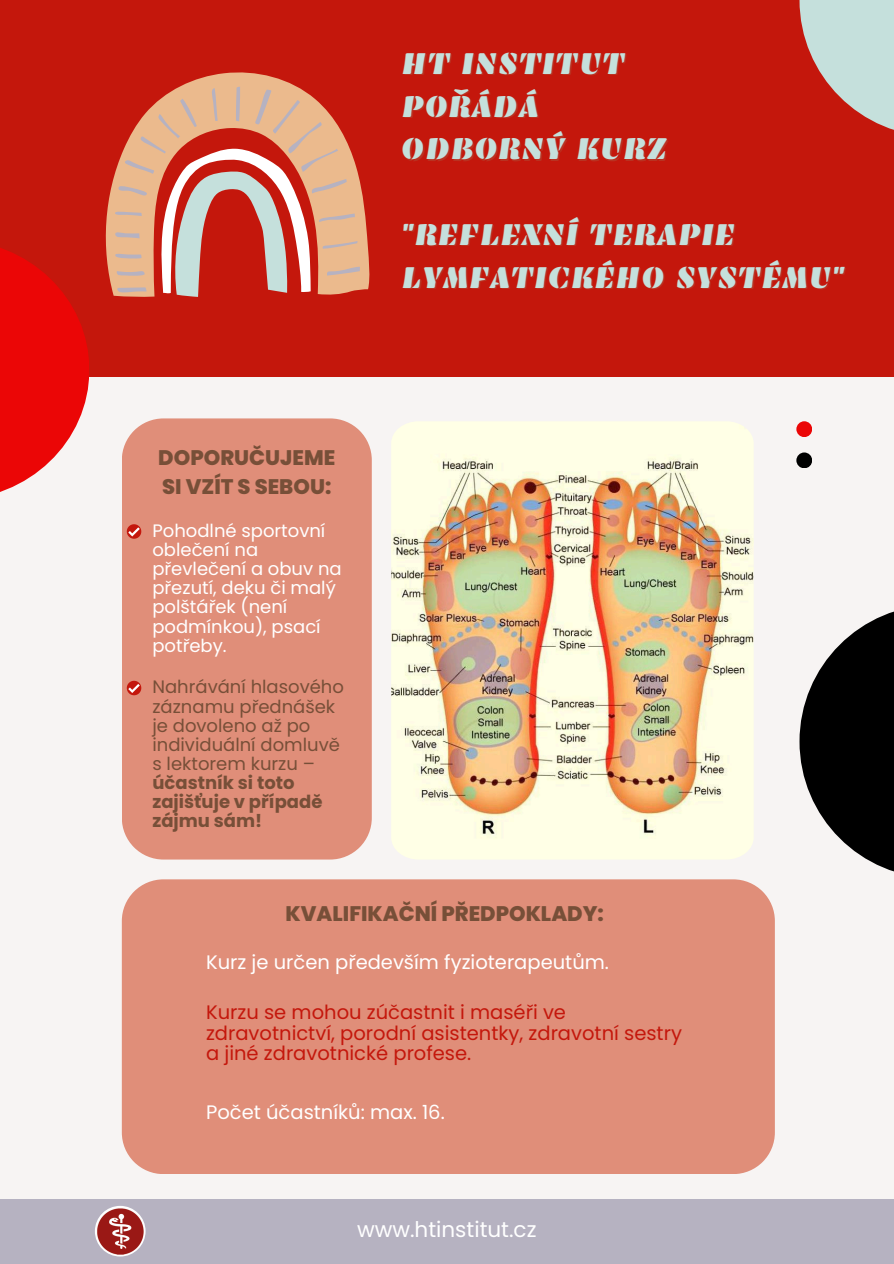
<style>
.page{position:relative;width:894px;height:1264px;background:#fff}
.page>*{position:absolute;margin:0;border:0;box-sizing:border-box;transform-origin:0 0}
.t1{font:31.35px/42.8px "Emblema One";color:#c5e0dc}
.t2{font:21.45px "Poppins";color:#fff}
.t3{font:800 21px/29.2px "Poppins";color:#774f38}
.t4{font:19.5px/20.2px "Poppins";color:#c4170c}
.t5{font:19.5px "Poppins";color:#fff}
.t6{font:18px/19px "Poppins";color:#774f38}
.t7{font:18px/19.2px "Poppins";color:#fff}
.s1{color:rgb(170 91 66/.4)}
.s2{font-weight:700}
</style>
<div class="page">
<div style="left:0;top:0;width:893px;height:1263px;background:#f7f4f3"></div>
<div style="left:0;top:0;width:893px;height:376px;background:#c4170c"></div>
<div style="left:122px;top:418px;width:249px;height:441px;background:#e08e79"></div>
<div style="left:122px;top:879px;width:652px;height:295px;background:#e08e79"></div>
<svg style="left:127px;top:524px;width:14px;height:14px"></svg>
<img style="left:391px;top:422px;width:362px;height:437px">
<svg style="left:799px;top:612px;width:94px;height:259px;fill:#000"></svg>
<svg style="left:0;top:248px;width:89px;height:244px;fill:#eb0606"></svg>
<svg style="left:799px;top:0;width:94px;height:130px;fill:#c5e0dc"></svg>
<div style="left:0;top:1198px;width:893px;height:65px;background:#b6b2c1"></div>
<svg style="left:106px;top:72px;width:263px;height:224px"></svg>
<svg style="left:160px;top:293px;width:150px;height:3px"></svg>
<svg style="left:113px;top:87px;width:247px;height:206px"></svg>
<img style="left:95px;top:1205px;width:50px;height:51px;border-radius:50%">
<svg style="left:127px;top:680px;width:14px;height:15px"></svg>
<div style="left:796px;top:421px;width:16px;height:16px;background:#eb0606;border-radius:50%"></div>
<div style="left:796px;top:452px;width:16px;height:16px;background:#000;border-radius:50%"></div>
<h2 class="t1" style="left:401px;top:42px;width:226px">HT INSTITUT</h2>
<h3 class="t1" style="left:401px;top:85px;width:140px">POŘÁDÁ</h3>
<p class="t1" style="left:401px;top:128px;width:269px">ODBORNÝ <span class="s1">KURZ</span></p>
<h1 class="t1" style="left:401px;top:213px;width:445px">"REFLEXNÍ TERAPIE<br>LYMFATICKÉHO SYSTÉMU"</h1>
<p class="t3" style="left:158px;top:443px;width:178px">DOPORUČUJEME<br>SI VZÍT S SEBOU:</p>
<h1 class="t7" style="left:152px;top:521px;width:191px">Pohodlné sportovní oblečení na převlečení a obuv na přezutí, deku či malý polštářek (není podmínkou), psací potřeby.</h1>
<p class="t6" style="left:152px;top:677px;width:193px">Nahrávání hlasového záznamu přednášek je dovoleno až po individuální domluvě s lektorem kurzu – <span class="s2">účastník si toto zajišťuje v případě zájmu sám!</span></p>
<h1 class="t3" style="left:285px;top:898px;width:319px">KVALIFIKAČNÍ PŘEDPOKLADY:</h1>
<h2 class="t5" style="left:206px;top:948px;width:404px">Kurz je určen především fyzioterapeutům.</h2>
<p class="t4" style="left:206px;top:1002px;width:477px">Kurzu se mohou zúčastnit i maséři ve zdravotnictví, porodní asistentky, zdravotní sestry a jiné zdravotnické profese.</p>
<p class="t5" style="left:206px;top:1098px;width:240px">Počet účastníků: max. 16.</p>
<p class="t2" style="left:357px;top:1214px;width:181px">www.htinstitut.cz</p>
</div>
